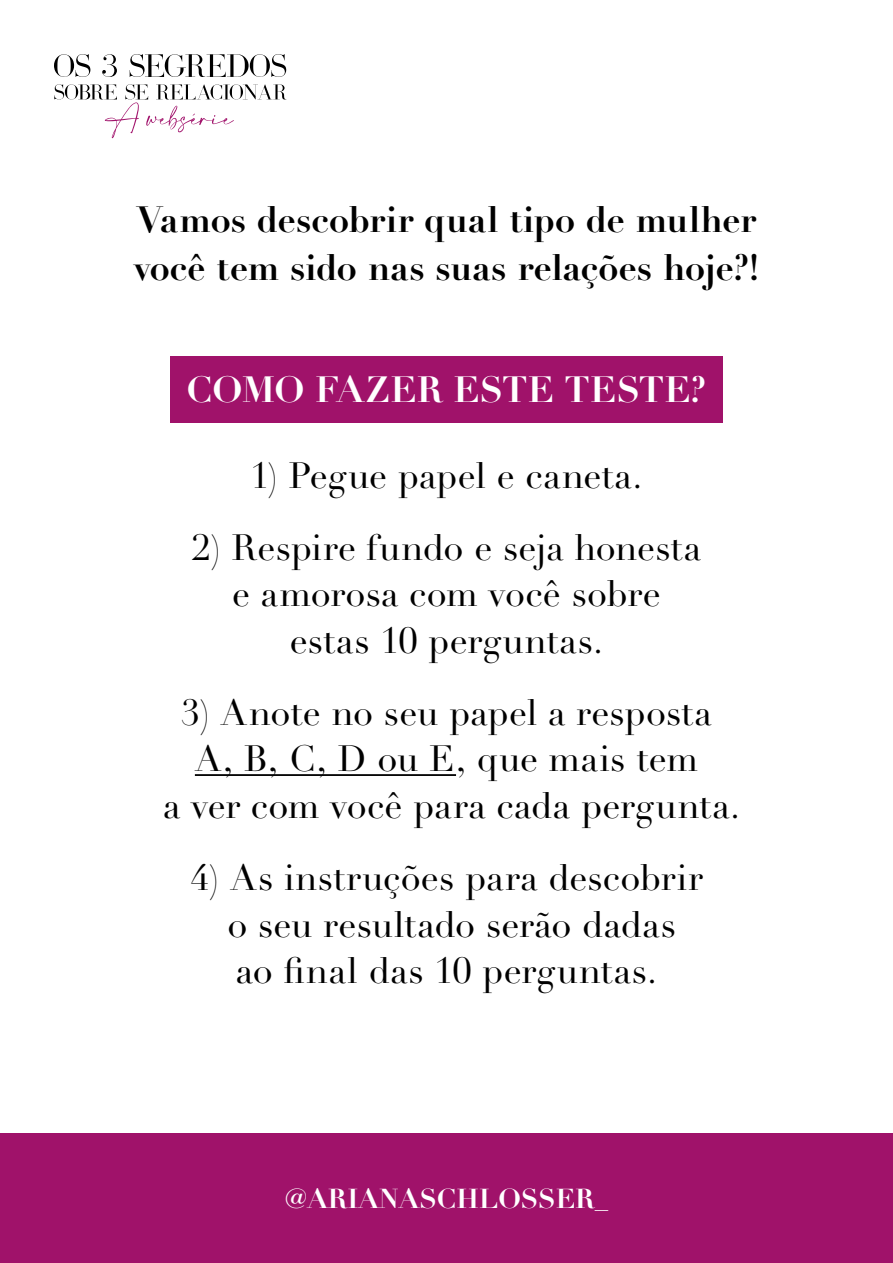
<style>
.page{position:relative;width:893px;height:1263px;background:#fff}
.page>*{position:absolute;margin:0;border:0;box-sizing:border-box;transform-origin:0 0}
.t1{font:36px/46.5px "Didot LT Pro";letter-spacing:.005em;color:#000;text-align:center}
.t2{font:700 36px/48px "Didot LT Pro";letter-spacing:-.005em;color:#000}
.t3{font:700 36px "Didot LT Pro";letter-spacing:.005em;color:#fff}
.t4{font:700 27px "Didot LT Pro";color:#fff}
</style>
<div class="page">
<div style="left:0;top:1133px;width:893px;height:130px;background:#a0126a"></div>
<svg style="left:54px;top:54px;width:36px;height:23px"></svg>
<svg style="left:102px;top:54px;width:15px;height:23px"></svg>
<svg style="left:130px;top:54px;width:156px;height:23px"></svg>
<svg style="left:54px;top:84px;width:232px;height:54px"></svg>
<div style="left:170px;top:356px;width:553px;height:66px;background:#a0126a"></div>
<hr style="left:195px;top:774px;width:261px;height:2px;background:#000">
<p class="t2" style="left:134px;top:196px;width:627px">Vamos descobrir qual tipo de mulher você tem sido nas suas relações hoje?!</p>
<p class="t3" style="left:186px;top:367px;width:522px">COMO FAZER ESTE TESTE?</p>
<p class="t1" style="left:251px;top:453px;width:393px">1) Pegue papel e caneta.</p>
<p class="t1" style="left:192px;top:525px;width:511px">2) Respire fundo e seja honesta e amorosa com você sobre estas 10 perguntas.</p>
<p class="t1" style="left:163px;top:690px;width:579px">3) Anote no seu papel a resposta<br>A, B, C, D ou E, que mais tem<br>a ver com você para cada pergunta.</p>
<p class="t1" style="left:190px;top:855px;width:514px">4) As instruções para descobrir o seu resultado serão dadas<br>ao final das 10 perguntas.</p>
<p class="t4" style="left:285px;top:1181px;width:325px">@ARIANASCHLOSSER_</p>
</div>
